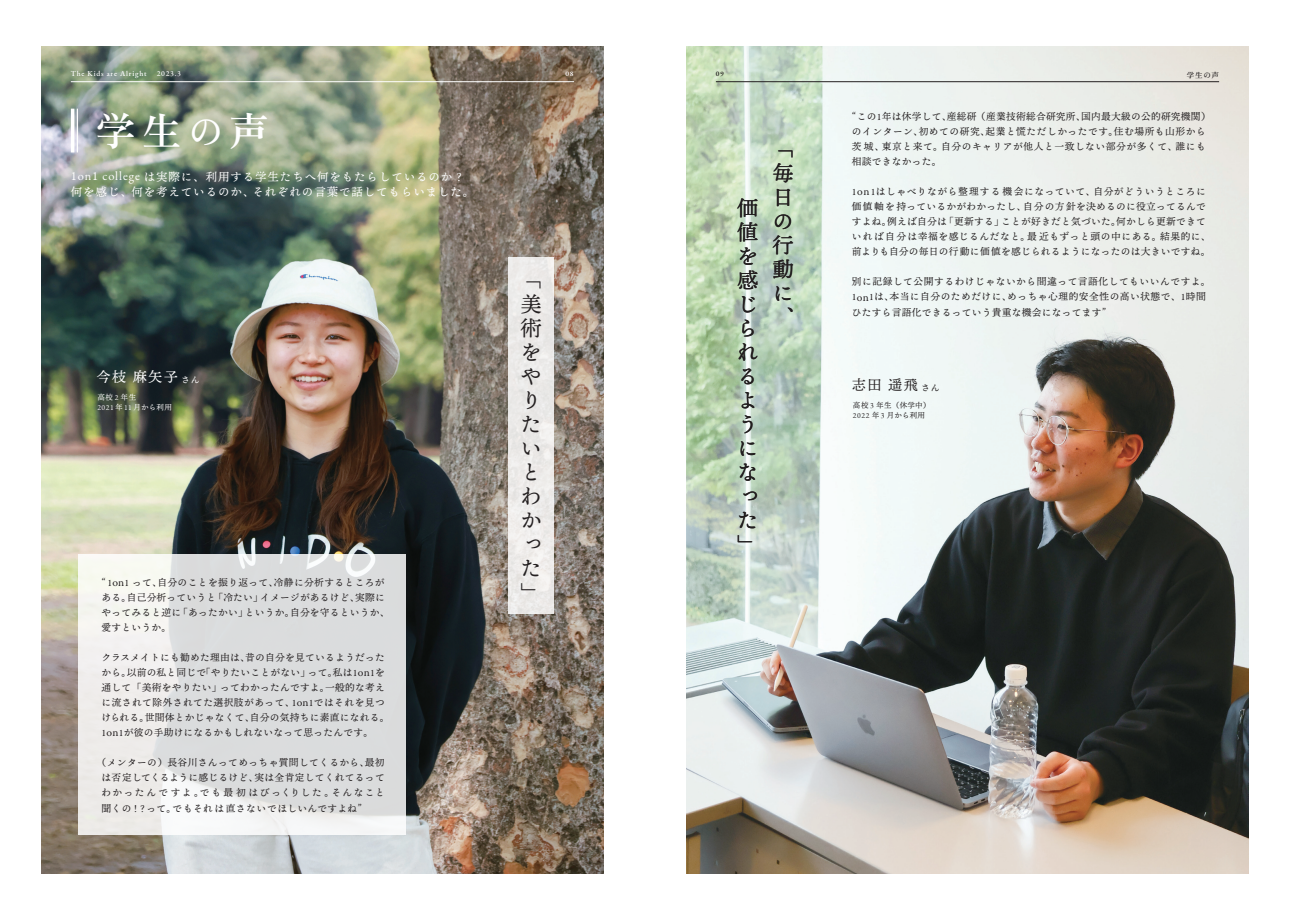
<style>
.page{position:relative;width:1290px;height:911px;background:#fff}
.page>*{position:absolute;margin:0;border:0;box-sizing:border-box;transform-origin:0 0}
.t1{font:700 39.88px "Zen Old Mincho";color:#fff}
.t2{font:21.25px/24px "Ten Mincho Text";color:#231f20}
.t3{font:italic 14.12px "Ten Mincho Text";color:#fff}
.t4{font:italic 14.12px "Ten Mincho Text";color:#231f20}
.t5{font:11.5px/15.5px "Ten Mincho Text";letter-spacing:.075em;color:#fff}
.t6{font:9.75px/15px "Ten Mincho Text";letter-spacing:.025em;color:#231f20}
.t7{font:9.75px/15px "Ten Mincho Text";letter-spacing:.055em;color:#231f20}
.t8{font:9.75px/15px "Ten Mincho Text";letter-spacing:.05em;color:#231f20}
.t9{font:500 7.5px "EB Garamond";letter-spacing:.1em;color:#fff}
.t10{font:italic 7.5px "Ten Mincho Text";letter-spacing:.025em;color:#231f20}
.t11{font:7.5px "EB Garamond";letter-spacing:.09em;color:#fff}
.t12{font:italic 7.5px "Ten Mincho Text";color:#fff}
.t13{font:700 7.5px "Zen Old Mincho";color:#231f20}
.t14{font:600 7.12px "EB Garamond";color:#fff}
.t15{font:600 7.12px "EB Garamond";color:#231f20}
.s1{font-family:"Garamond Premr Pro"}
.s2{font-family:"Garamond Premr Pro";font-size:11.75px}
.s3{font-size:35.38px}
.s4{font-family:"EB Garamond";font-size:12.38px}
.s5{font-size:8.88px}
.s6{font-family:"EB Garamond";font-style:normal}
.s7{font-family:"Ten Mincho Text";font-style:italic}
</style>
<div class="page">
<img style="left:42px;top:46px;width:561px;height:827px">
<img style="left:686px;top:46px;width:563px;height:827px">
<svg style="left:78px;top:555px;width:328px;height:279px;fill:#dbdcdd"></svg>
<svg style="left:508px;top:258px;width:46px;height:356px;background:#eceae8"></svg>
<hr style="left:71px;top:109px;width:3px;height:43px;background:#fff">
<hr style="left:77px;top:109px;width:1px;height:43px;background:#fff">
<hr style="left:71px;top:81px;width:503px;height:1px;background:#fff">
<hr style="left:716px;top:81px;width:503px;height:1px;background:#231f20">
<p class="t9" style="left:71px;top:69px;width:77px">The Kids are Alright</p>
<p class="t9" style="left:157px;top:69px;width:26px">2023.3</p>
<p class="t14" style="left:566px;top:68px;width:9px">08</p>
<p class="t15" style="left:716px;top:68px;width:9px">09</p>
<p class="t13" style="left:1187px;top:70px;width:34px">学生の声</p>
<p class="t7" style="left:852px;top:109px;width:360px">“この<span class="s1">1</span>年は休学して、産総研（産業技術総合研究所、国内最大級の公的研究機関）のインターン、初めての研究、起業と慌ただしかったです。住む場所も山形から茨城、東京と来て。自分のキャリアが他人と一致しない部分が多くて、誰にも相談できなかった。</p>
<p class="t6" style="left:852px;top:184px;width:360px"><span class="s1">1</span><span class="s2">on</span><span class="s1">1</span>はしゃべりながら整理する機会になっていて、自分がどういうところに価値軸を持っているかがわかったし、自分の方針を決めるのに役立ってるんですよね。例えば自分は「更新する」ことが好きだと気づいた。何かしら更新できていれば自分は幸福を感じるんだなと。最近もずっと頭の中にある。結果的に、前よりも自分の毎日の行動に価値を感じられるようになったのは大きいですね。</p>
<p class="t8" style="left:852px;top:274px;width:360px">別に記録して公開するわけじゃないから間違って言語化してもいいんですよ。<br><span class="s1">1</span><span class="s2">on</span><span class="s1">1</span>は、本当に自分のためだけに、めっちゃ心理的安全性の高い状態で、<span class="s1">1</span>時間ひたすら言語化できるっていう貴重な機会になってます”</p>
<p class="t1" style="left:96px;top:108px;width:175px">学生<span class="s3">の</span>声</p>
<p class="t2" style="left:772px;top:138px;width:22px">「毎日の行動に、</p>
<p class="t5" style="left:71px;top:169px;width:405px"><span class="s4">1on1 college</span> は実際に、利用する学生たちへ何をもたらしているのか？何を感じ、何を考えているのか、それぞれの言葉で話してもらいました。</p>
<p class="t2" style="left:737px;top:196px;width:22px">価値を感じられるようになった」</p>
<p class="t2" style="left:520px;top:268px;width:22px">「美術をやりたいとわかった」</p>
<p class="t3" style="left:96px;top:369px;width:105px">今枝 麻矢子<span class="s5">さん</span></p>
<p class="t4" style="left:852px;top:377px;width:89px">志田 遥飛<span class="s5">さん</span></p>
<p class="t12" style="left:97px;top:393px;width:41px">高校<span class="s6">2</span>年生</p>
<p class="t11" style="left:97px;top:402px;width:76px">2021<span class="s7">年</span>11 <span class="s7">月から利用</span></p>
<p class="t10" style="left:853px;top:401px;width:79px">高校 <span class="s6">3</span> 年生（休学中）</p>
<p class="t10" style="left:853px;top:411px;width:74px"><span class="s6">2022</span> 年<span class="s6">3</span> 月から利用</p>
<p class="t6" style="left:102px;top:574px;width:290px">“<span class="s1">1</span><span class="s2">on</span><span class="s1">1</span> って、自分のことを振り返って、冷静に分析するところがある。自己分析っていうと「冷たい」イメージがあるけど、実際にやってみると逆に「あったかい」というか。自分を守るというか、愛すというか。</p>
<p class="t6" style="left:102px;top:650px;width:289px">クラスメイトにも勧めた理由は、昔の自分を見ているようだったから。以前の私と同じで「やりたいことがない」って。私は<span class="s1">1</span><span class="s2">on</span><span class="s1">1</span>を通して「美術をやりたい」ってわかったんですよ。一般的な考えに流されて除外されてた選択肢があって、<span class="s1">1</span><span class="s2">on</span><span class="s1">1</span>ではそれを見つけられる。世間体とかじゃなくて、自分の気持ちに素直になれる。<span class="s1">1</span><span class="s2">on</span><span class="s1">1</span>が彼の手助けになるかもしれないなって思ったんです。</p>
<p class="t6" style="left:102px;top:755px;width:285px;text-align:justify;text-indent:-5px">（メンターの）長谷川さんってめっちゃ質問してくるから、最初は否定してくるように感じるけど、実は全肯定してくれてるってわかったんですよ。でも最初はびっくりした。そんなこと聞くの！？って。でもそれは直さないでほしいんですよね”</p>
</div>
